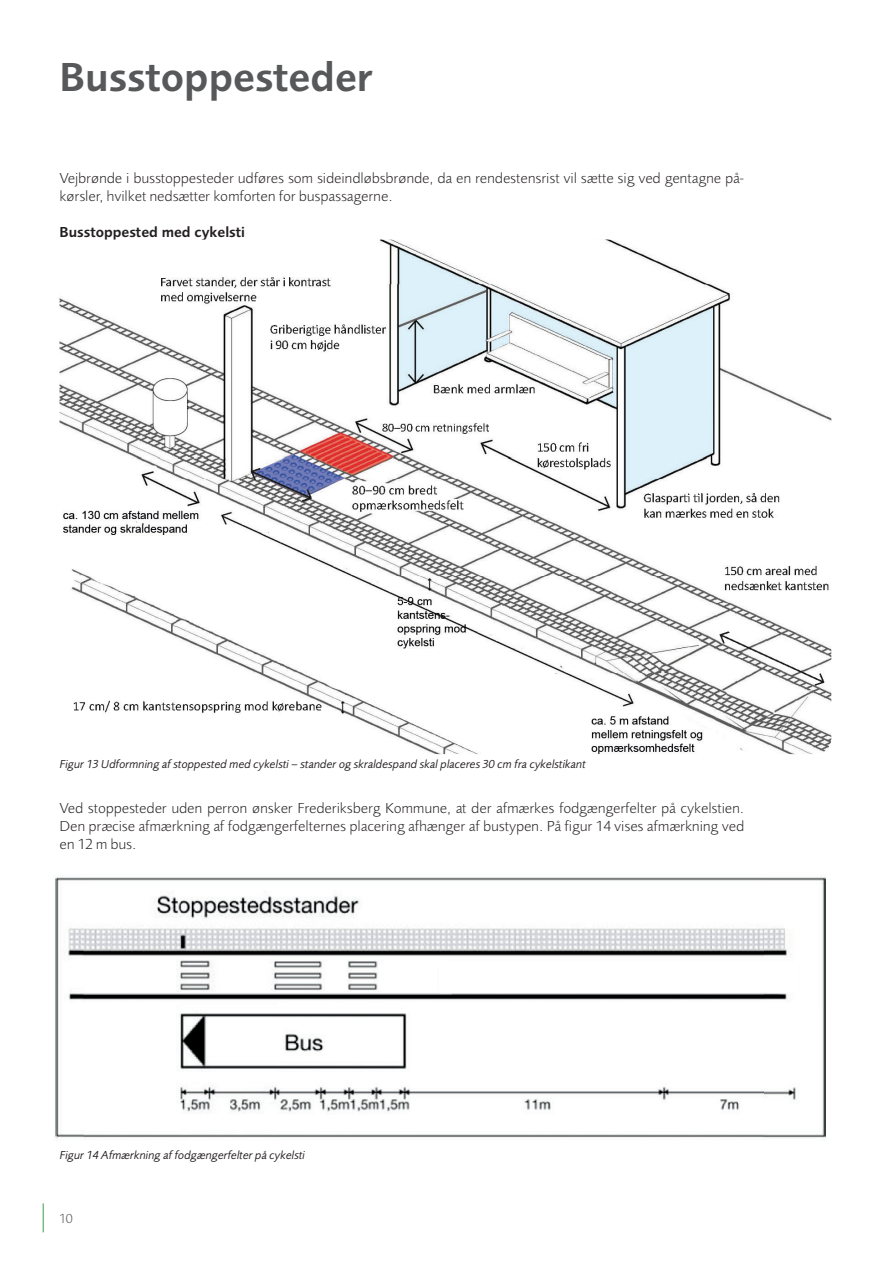
<style>
.page{position:relative;width:893px;height:1263px;background:#fff}
.page>*{position:absolute;margin:0;border:0;box-sizing:border-box;transform-origin:0 0}
.t1{font:42px "Foundry Sans Demi";color:#57585a}
.t2{font:300 15px/18px "Foundry Sans";color:#231f20}
.t3{font:15px "Foundry Sans Demi";color:#231f20}
.t4{font:300 13.5px "Foundry Sans";color:#57585a}
.t5{font:italic 12px "Foundry Sans";color:#231f20}
</style>
<div class="page">
<svg style="left:43px;top:1203px;width:1px;height:29px"></svg>
<img style="left:60px;top:240px;width:771px;height:514px">
<img style="left:55px;top:876px;width:771px;height:263px">
<h1 class="t1" style="left:60px;top:53px;width:315px">Busstoppesteder</h1>
<p class="t2" style="left:60px;top:169px;width:686px">Vejbrønde i busstoppesteder udføres som sideindløbsbrønde, da en rendestensrist vil sætte sig ved gentagne på&shy;kørsler, hvilket nedsætter komforten for buspassagerne.</p>
<p class="t3" style="left:60px;top:223px;width:187px">Busstoppested med cykelsti</p>
<p class="t5" style="left:60px;top:757px;width:527px">Figur 13 Udformning af stoppested med cykelsti – stander og skraldespand skal placeres 30 cm fra cykelstikant</p>
<p class="t2" style="left:60px;top:799px;width:686px;text-align:justify">Ved stoppesteder uden perron ønsker Frederiksberg Kommune, at der afmærkes fodgængerfelter på cykelstien.<br>Den præcise afmærkning af fodgængerfelternes placering afhænger af bustypen. På figur 14 vises afmærkning ved en 12 m bus.</p>
<p class="t5" style="left:60px;top:1147px;width:247px">Figur 14 Afmærkning af fodgængerfelter på cykelsti</p>
<p class="t4" style="left:59px;top:1210px;width:15px">10</p>
</div>
